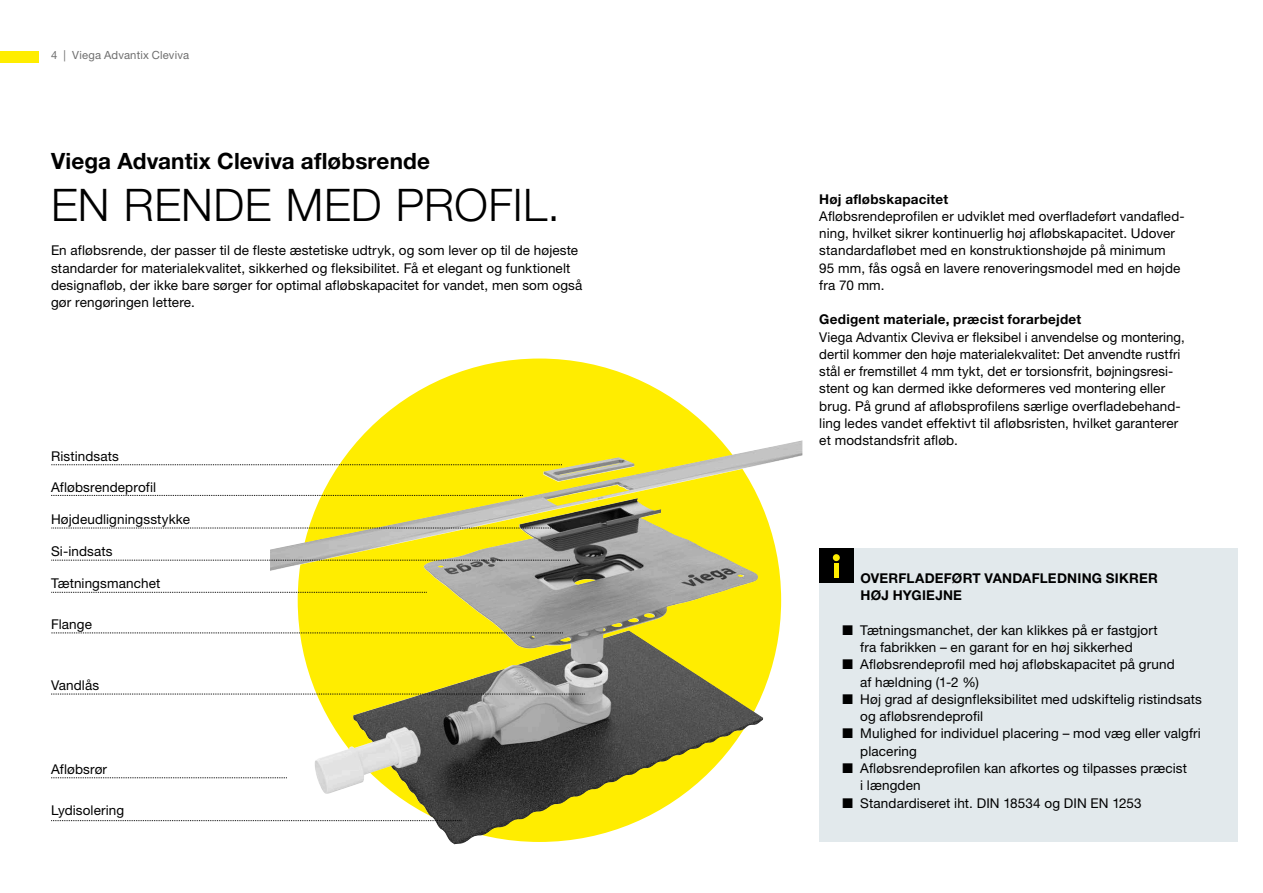
<style>
.page{position:relative;width:1263px;height:893px;background:#fff}
.page>*{position:absolute;margin:0;border:0;box-sizing:border-box;transform-origin:0 0}
.t1{font:45px "M Ying Hei PR Cfor Viega W3";letter-spacing:.01em;color:#000}
.t2{font:22.5px "M Ying Hei PR Cfor Viega W7";letter-spacing:.005em;color:#000}
.t3{font:13.5px/17.2px "M Ying Hei PR Cfor Viega W4";letter-spacing:.01em;color:#000}
.t4{font:13.5px/17.2px "M Ying Hei PR Cfor Viega W7";letter-spacing:.02em;color:#000}
.t5{font:11.25px "M Ying Hei PR Cfor Viega W4";letter-spacing:.015em;color:#6e6e6e}
</style>
<div class="page">
<div style="left:298px;top:358px;width:483px;height:484px;background:#ffed00;border-radius:50%"></div>
<img style="left:270px;top:440px;width:532px;height:404px">
<svg style="left:51px;top:464px;width:511px;height:1px"></svg>
<div style="left:819px;top:549px;width:418px;height:293px;background:#e2e9ec"></div>
<div style="left:819px;top:549px;width:34px;height:34px;background:#000"></div>
<hr style="left:834px;top:563px;width:4px;height:14px;background:#ffed00">
<div style="left:833px;top:554px;width:7px;height:7px;background:#ffed00;border-radius:50%"></div>
<svg style="left:51px;top:495px;width:472px;height:1px"></svg>
<svg style="left:51px;top:528px;width:502px;height:1px"></svg>
<svg style="left:51px;top:560px;width:519px;height:1px"></svg>
<svg style="left:51px;top:592px;width:376px;height:1px"></svg>
<svg style="left:51px;top:633px;width:512px;height:1px"></svg>
<svg style="left:51px;top:694px;width:534px;height:1px"></svg>
<svg style="left:51px;top:777px;width:236px;height:1px"></svg>
<svg style="left:51px;top:820px;width:410px;height:1px"></svg>
<div style="left:0;top:51px;width:38px;height:11px;background:#ffed00"></div>
<p class="t5" style="left:51px;top:48px;width:140px">4 | Viega Advantix Cleviva</p>
<h2 class="t2" style="left:51px;top:147px;width:380px">Viega Advantix Cleviva afløbsrende</h2>
<h1 class="t1" style="left:51px;top:177px;width:510px">EN RENDE MED PROFIL.</h1>
<p class="t3" style="left:51px;top:242px;width:533px">En afløbsrende, der passer til de fleste æstetiske udtryk, og som lever op til de højeste standarder for materialekvalitet, sikkerhed og fleksibilitet. Få et elegant og funktionelt designafløb, der ikke bare sørger for optimal afløbskapacitet for vandet, men som også gør rengøringen lettere.</p>
<p class="t3" style="left:51px;top:447px;width:69px">Ristindsats</p>
<p class="t3" style="left:51px;top:478px;width:107px">Afløbsrendeprofil</p>
<p class="t3" style="left:51px;top:511px;width:140px">Højdeudligningsstykke</p>
<p class="t3" style="left:51px;top:543px;width:63px">Si-indsats</p>
<p class="t3" style="left:51px;top:575px;width:111px">Tætningsmanchet</p>
<p class="t3" style="left:51px;top:615px;width:43px">Flange</p>
<p class="t3" style="left:51px;top:677px;width:50px">Vandlås</p>
<p class="t3" style="left:51px;top:760px;width:58px">Afløbsrør</p>
<p class="t3" style="left:51px;top:802px;width:75px">Lydisolering</p>
<p class="t4" style="left:819px;top:190px;width:130px">Høj afløbskapacitet</p>
<p class="t3" style="left:819px;top:207px;width:367px">Afløbsrendeprofilen er udviklet med overfladeført vandafled&shy;ning, hvilket sikrer kontinuerlig høj afløbskapacitet. Udover standardafløbet med en konstruktionshøjde på minimum<br>95 mm, fås også en lavere renoveringsmodel med en højde fra 70 mm.</p>
<p class="t4" style="left:819px;top:311px;width:263px">Gedigent materiale, præcist forarbejdet</p>
<p class="t3" style="left:819px;top:328px;width:367px">Viega Advantix Cleviva er fleksibel i anvendelse og montering, dertil kommer den høje materialekvalitet: Det anvendte rustfri stål er fremstillet 4 mm tykt, det er torsionsfrit, bøjningsresi&shy;stent og kan dermed ikke deformeres ved montering eller brug. På grund af afløbsprofilens særlige overfladebehand&shy;ling ledes vandet effektivt til afløbsristen, hvilket garanterer et modstandsfrit afløb.</p>
<p class="t4" style="left:860px;top:569px;width:299px">OVERFLADEFØRT VANDAFLEDNING SIKRER<br>HØJ HYGIEJNE</p>
<p class="t3" style="left:842px;top:621px;width:317px;text-align:center">■ Tætningsmanchet, der kan klikkes på er fastgjort fra fabrikken – en garant for en høj sikkerhed</p>
<p class="t3" style="left:860px;top:656px;width:316px;text-indent:-18px">■ Afløbsrendeprofil med høj afløbskapacitet på grund af hældning (1-2 %)</p>
<p class="t3" style="left:860px;top:690px;width:343px;text-indent:-18px">■ Høj grad af designfleksibilitet med udskiftelig ristindsats og afløbsrendeprofil</p>
<p class="t3" style="left:860px;top:725px;width:342px;text-indent:-18px">■ Mulighed for individuel placering – mod væg eller valgfri placering</p>
<p class="t3" style="left:860px;top:759px;width:328px;text-indent:-18px">■ Afløbsrendeprofilen kan afkortes og tilpasses præcist i længden</p>
<p class="t3" style="left:842px;top:794px;width:301px">■ Standardiseret iht. DIN 18534 og DIN EN 1253</p>
</div>
